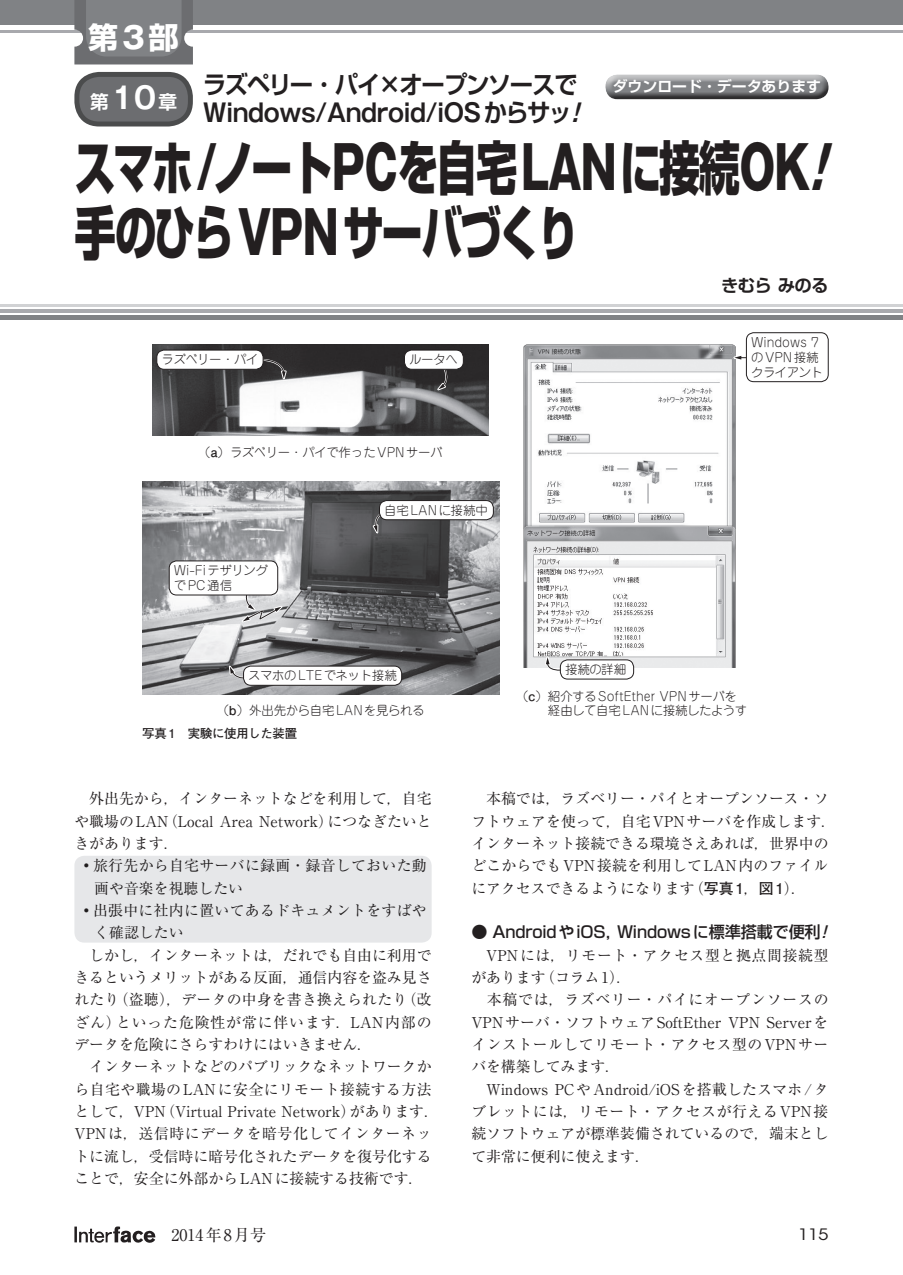
<style>
.page{position:relative;width:903px;height:1275px;background:#fff}
.page>*{position:absolute;margin:0;border:0;box-sizing:border-box;transform-origin:0 0}
.t1{font:800 58.27px/64.4px "Shin Go Pro";letter-spacing:-.065em;color:#231f20;scale:.71 1}
.t2{font:700 29.93px "Shin Go Pro";color:#fff}
.t3{font:700 24.85px "Gothic MB101 Pro De";letter-spacing:-.02em;color:#231f20;scale:.94 1}
.t4{font:700 24.85px "Shin Go Pro De";letter-spacing:-.06em;color:#231f20;scale:.94 1}
.t5{font:700 18.55px "Shin Go Pro De";color:#fff}
.t6{font:700 17.32px "Shin Go Pro De";letter-spacing:-.035em;color:#231f20}
.t7{font:500 16.1px "Shin Go Pro";letter-spacing:-.01em;color:#231f20}
.t8{font:16.1px "Ryumin Pro";color:#231f20}
.t9{font:15.58px "ITC Avant Garde Std";color:#231f20;scale:1.11 1}
.t10{font:14.88px/22.4px "Ryumin Pro";color:#231f20}
.t11{font:14.88px "Ryumin Pro";letter-spacing:.02em;color:#231f20}
.t12{font:14.88px "Ryumin Pro";letter-spacing:.06em;color:#231f20}
.t13{font:14.88px "Ryumin Pro";letter-spacing:.03em;color:#231f20}
.t14{font:14.88px "Ryumin Pro";letter-spacing:.04em;color:#231f20}
.t15{font:700 14.88px "Shin Go Pro De";color:#fff}
.t16{font:300 12.42px/14.9px "Jun 101 Pro";color:#231f20}
.t17{font:300 12.42px "Jun 101 Pro";letter-spacing:-.02em;color:#231f20}
.t18{font:300 12.42px "Jun 101 Pro";letter-spacing:-.035em;color:#231f20}
.t19{font:700 12.42px "Futo Go B101 Pro";letter-spacing:-.035em;color:#231f20}
.s1{font-family:"Gothic MB101 Pro"}
.s2{font-family:"Gothic MB101 Pro De";font-size:29.75px}
.s3{font-family:"Gothic MB101 Pro De"}
.s4{font-family:"Shin Go Pro De"}
.s5{font-style:italic}
.s6{font-family:"Gothic MB101 Pro";font-style:italic}
.s7{font-family:"Futo Go B101 Pro";font-weight:700}
.s8{font-size:25.38px}
</style>
<div class="page">
<svg style="left:74px;top:1226px;width:81px;height:17px"></svg>
<div style="left:74px;top:856px;width:358px;height:87px;background:#e6e7e9;border-radius:10px"></div>
<img style="left:153px;top:345px;width:336px;height:91px">
<svg style="left:259px;top:358px;width:29px;height:28px"></svg>
<svg style="left:432px;top:370px;width:22px;height:24px"></svg>
<div style="left:157px;top:350px;width:106px;height:19px;background:#fff;border-radius:7px"></div>
<div style="left:156px;top:350px;width:107px;height:20px;border:1px solid #231f20;border-radius:7px"></div>
<div style="left:404px;top:350px;width:59px;height:19px;background:#fff;border-radius:7px"></div>
<div style="left:404px;top:350px;width:60px;height:20px;border:1px solid #231f20;border-radius:7px"></div>
<img style="left:142px;top:482px;width:357px;height:212px">
<svg style="left:371px;top:507px;width:26px;height:33px"></svg>
<svg style="left:227px;top:659px;width:33px;height:26px"></svg>
<div style="left:169px;top:561px;width:109px;height:34px;background:#fff;border-radius:7px"></div>
<div style="left:169px;top:561px;width:109px;height:34px;border:1px solid #231f20;border-radius:7px"></div>
<div style="left:244px;top:666px;width:158px;height:19px;background:#fff;border-radius:7px"></div>
<div style="left:243px;top:666px;width:159px;height:20px;border:1px solid #231f20;border-radius:7px"></div>
<div style="left:379px;top:501px;width:114px;height:19px;background:#fff;border-radius:7px"></div>
<div style="left:379px;top:500px;width:115px;height:20px;border:1px solid #231f20;border-radius:7px"></div>
<svg style="left:236px;top:578px;width:52px;height:47px"></svg>
<img style="left:523px;top:345px;width:212px;height:322px">
<svg style="left:543px;top:650px;width:21px;height:22px"></svg>
<div style="left:560px;top:660px;width:74px;height:19px;background:#fff;border-radius:7px"></div>
<div style="left:560px;top:660px;width:74px;height:19px;border:1px solid #231f20;border-radius:7px"></div>
<svg style="left:727px;top:353px;width:19px;height:9px"></svg>
<div style="left:746px;top:332px;width:82px;height:50px;border:1px solid #231f20;border-radius:7px"></div>
<div style="left:0;top:0;width:903px;height:25px;background:#808285"></div>
<hr style="left:0;top:30px;width:903px;height:2px;background:#a8a9ad">
<hr style="left:0;top:309px;width:903px;height:4px;background:#a8a9ad">
<div style="left:0;top:315px;width:903px;height:5px;background:#808285"></div>
<hr style="left:0;top:304px;width:903px;height:2px;background:#d1d2d4">
<svg style="left:74px;top:0;width:119px;height:64px"></svg>
<div style="left:77px;top:74px;width:113px;height:50px;background:#6c6d70;border-radius:22px"></div>
<div style="left:74px;top:72px;width:119px;height:54px;border:5px solid #4b4c4d;border-radius:22px"></div>
<div style="left:602px;top:71px;width:228px;height:23px;background:#fff;opacity:.75"></div>
<div style="left:602px;top:77px;width:228px;height:24px;background:#231f20;opacity:.75"></div>
<h2 class="t2" style="left:88px;top:14px;width:92px">第<span class="s1">3</span>部</h2>
<p class="t5" style="left:90px;top:87px;width:89px">第<span class="s2">10</span>章</p>
<p class="t15" style="left:613px;top:75px;width:210px">ダウンロード<span class="s3">・</span>データあります</p>
<h3 class="t4" style="left:203px;top:64px;width:400px">ラズペリー<span class="s3">・</span>パイ<span class="s3">×</span>オープンソースで</h3>
<h3 class="t3" style="left:203px;top:92px;width:411px">Windows/Android/iOS<span class="s4">からサッ</span><span class="s5">!</span></h3>
<h1 class="t1" style="left:74px;top:130px;width:1087px">スマホ<span class="s1">/</span>ノート<span class="s1">PC</span>を自宅<span class="s1">LAN</span>に接続<span class="s1">OK</span><span class="s6">!</span>手のひら<span class="s1">VPN</span>サーバづくり</h1>
<p class="t16" style="left:161px;top:351px;width:98px">ラズベリー・パイ</p>
<p class="t16" style="left:409px;top:351px;width:50px">ルータへ</p>
<p class="t18" style="left:198px;top:442px;width:246px">（<span class="s7">a</span>）ラズベリー・パイで作ったVPNサーバ</p>
<p class="t16" style="left:174px;top:562px;width:95px">Wi-FiテザリングでPC通信</p>
<p class="t16" style="left:384px;top:501px;width:105px">自宅LANに接続中</p>
<p class="t17" style="left:248px;top:666px;width:150px">スマホのLTEでネット接続</p>
<p class="t17" style="left:217px;top:701px;width:209px">（<span class="s7">b</span>）外出先から自宅LANを見られる</p>
<p class="t19" style="left:142px;top:723px;width:157px">写真 1　実験に使用した装置</p>
<p class="t6" style="left:721px;top:271px;width:109px">きむら みのる</p>
<p class="t16" style="left:565px;top:661px;width:63px">接続の詳細</p>
<p class="t16" style="left:751px;top:333px;width:74px">Windows 7のVPN接続クライアント</p>
<p class="t16" style="left:548px;top:687px;width:201px;text-indent:-32px">（<span class="s7">c</span>）紹介するSoftEther VPNサーバを経由して自宅 LAN に接続したようす</p>
<p class="t10" style="left:74px;top:787px;width:359px">　外出先から，インターネットなどを利用して，自宅</p>
<p class="t10" style="left:74px;top:809px;width:359px">や職場のLAN（Local Area Network）につなぎたいと</p>
<p class="t10" style="left:74px;top:831px;width:106px">きがあります．</p>
<p class="t11" style="left:73px;top:854px;width:355px"><span class="s8">・</span>旅行先から自宅サーバに録画・録音しておいた動</p>
<p class="t10" style="left:94px;top:876px;width:150px">画や音楽を視聴したい</p>
<p class="t11" style="left:73px;top:899px;width:355px"><span class="s8">・</span>出張中に社内に置いてあるドキュメントをすばや</p>
<p class="t10" style="left:94px;top:920px;width:91px">く確認したい</p>
<p class="t10" style="left:74px;top:943px;width:359px">　しかし，インターネットは，だれでも自由に利用で</p>
<p class="t10" style="left:74px;top:965px;width:359px">きるというメリットがある反面，通信内容を盗み見さ</p>
<p class="t10" style="left:74px;top:987px;width:359px">れたり（盗聴），データの中身を書き換えられたり（改</p>
<p class="t12" style="left:74px;top:1010px;width:359px">ざん）といった危険性が常に伴います．LAN内部の</p>
<p class="t10" style="left:74px;top:1032px;width:299px">データを危険にさらすわけにはいきません．</p>
<p class="t10" style="left:74px;top:1054px;width:359px">　インターネットなどのパブリックなネットワークか</p>
<p class="t13" style="left:74px;top:1077px;width:359px">ら自宅や職場のLANに安全にリモート接続する方法</p>
<p class="t10" style="left:74px;top:1099px;width:366px">として，VPN（Virtual Private Network）があります．</p>
<p class="t14" style="left:74px;top:1122px;width:359px">VPNは，送信時にデータを暗号化してインターネッ</p>
<p class="t10" style="left:74px;top:1144px;width:359px">トに流し，受信時に暗号化されたデータを復号化する</p>
<p class="t10" style="left:74px;top:1166px;width:351px">ことで，安全に外部からLANに接続する技術です．</p>
<p class="t10" style="left:471px;top:787px;width:366px">　本稿では，ラズベリー・パイとオープンソース・ソフトウェアを使って，自宅VPNサーバを作成します．インターネット接続できる環境さえあれば，世界中のどこからでもVPN接続を利用してLAN内のファイルにアクセスできるようになります（<span class="s7">写真 1</span>，<span class="s7">図 1</span>）．</p>
<p class="t7" style="left:471px;top:919px;width:363px">● AndroidやiOS，Windowsに標準搭載で便利<span class="s5">!</span></p>
<p class="t10" style="left:471px;top:943px;width:359px">　VPNには，リモート・アクセス型と拠点間接続型があります（コラム1）．<br>　本稿では，ラズベリー・パイにオープンソースの<br>VPNサーバ・ソフトウェアSoftEther VPN Serverをインストールしてリモート・アクセス型のVPNサーバを構築してみます．<br>　Windows PCやAndroid/iOSを搭載したスマホ/タブレットには，リモート・アクセスが行えるVPN接続ソフトウェアが標準装備されているので，端末として非常に便利に使えます．</p>
<p class="t8" style="left:155px;top:1222px;width:112px">　2014年8月号</p>
<p class="t9" style="left:798px;top:1225px;width:29px">115</p>
</div>
